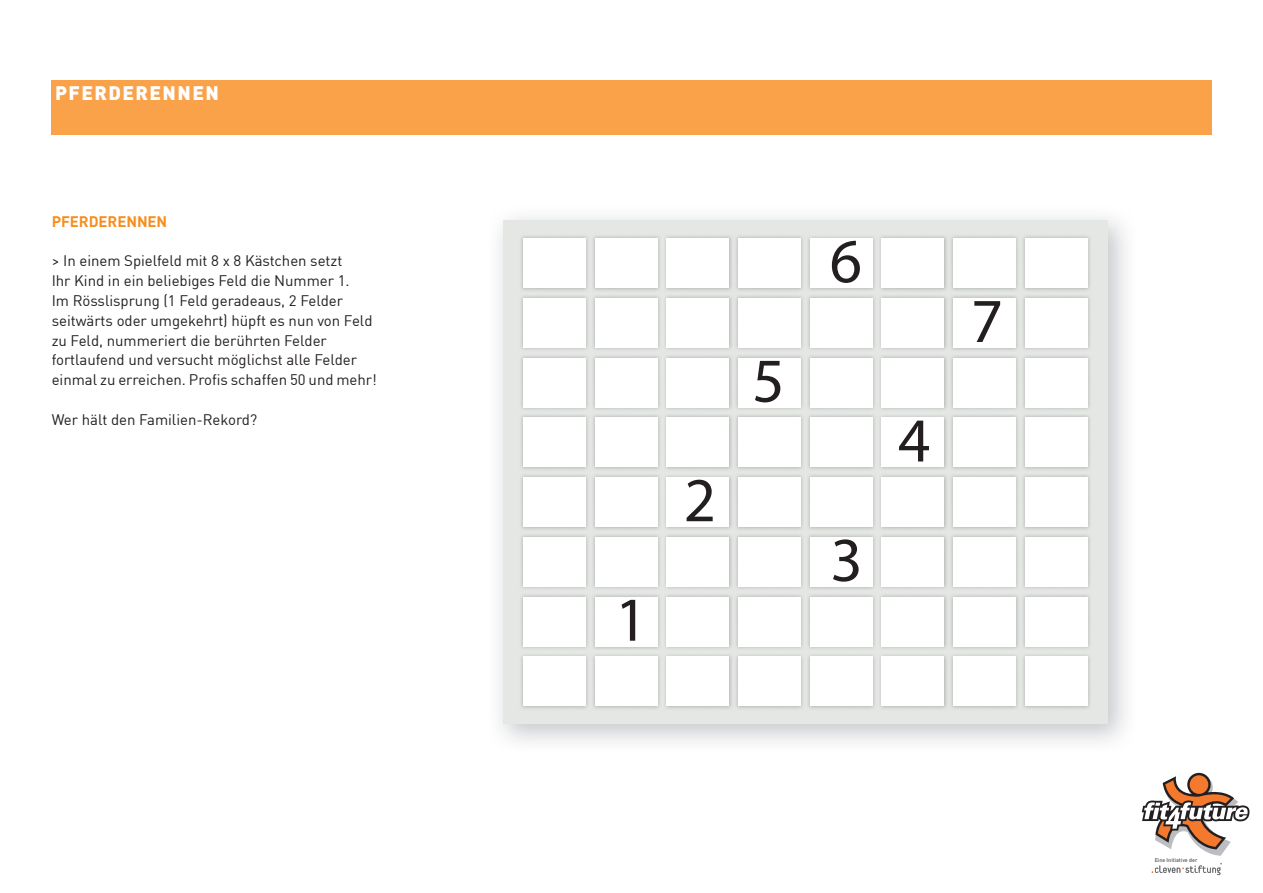
<style>
.page{position:relative;width:1263px;height:893px;background:#fff}
.page>*{position:absolute;margin:0;border:0;box-sizing:border-box;transform-origin:0 0}
.t1{font:62.85px "Amano";color:#231f20}
.t2{font:900 19.2px "DIN";letter-spacing:.075em;color:#fff}
.t3{font:15px/19.8px "DIN";letter-spacing:-.005em;color:#231f20}
.t4{font:700 15px "DIN";letter-spacing:-.005em;color:#f68e1e}
.t5{font:700 5.4px "DIN";color:#6c6d70}
</style>
<div class="page">
<div style="left:51px;top:80px;width:1161px;height:55px;background:#f9a249"></div>
<svg style="left:1142px;top:773px;width:107px;height:83px"></svg>
<svg style="left:1152px;top:863px;width:70px;height:12px"></svg>
<div style="left:503px;top:221px;width:605px;height:503px;background:#e4e7e3"></div>
<img style="left:521px;top:236px;width:211px;height:55px">
<div style="left:523px;top:239px;width:63px;height:49px;background:#fff"></div>
<img style="left:521px;top:475px;width:211px;height:55px">
<div style="left:523px;top:478px;width:63px;height:49px;background:#fff"></div>
<img style="left:521px;top:356px;width:211px;height:54px">
<div style="left:523px;top:358px;width:63px;height:49px;background:#fff"></div>
<img style="left:521px;top:595px;width:211px;height:54px">
<div style="left:523px;top:597px;width:63px;height:49px;background:#fff"></div>
<img style="left:521px;top:296px;width:211px;height:54px">
<div style="left:523px;top:298px;width:63px;height:50px;background:#fff"></div>
<img style="left:521px;top:535px;width:211px;height:54px">
<div style="left:523px;top:537px;width:63px;height:49px;background:#fff"></div>
<img style="left:521px;top:415px;width:211px;height:55px">
<div style="left:523px;top:418px;width:63px;height:49px;background:#fff"></div>
<img style="left:521px;top:655px;width:211px;height:54px">
<div style="left:523px;top:657px;width:63px;height:49px;background:#fff"></div>
<img style="left:808px;top:237px;width:67px;height:53px">
<div style="left:810px;top:239px;width:62px;height:49px;background:#fff"></div>
<img style="left:808px;top:475px;width:67px;height:55px">
<div style="left:810px;top:478px;width:62px;height:49px;background:#fff"></div>
<img style="left:808px;top:356px;width:67px;height:54px">
<div style="left:810px;top:358px;width:62px;height:49px;background:#fff"></div>
<img style="left:808px;top:595px;width:67px;height:54px">
<div style="left:810px;top:597px;width:62px;height:49px;background:#fff"></div>
<img style="left:808px;top:296px;width:67px;height:54px">
<div style="left:810px;top:298px;width:62px;height:50px;background:#fff"></div>
<img style="left:808px;top:535px;width:67px;height:54px">
<div style="left:810px;top:537px;width:62px;height:49px;background:#fff"></div>
<img style="left:808px;top:415px;width:67px;height:55px">
<div style="left:810px;top:418px;width:62px;height:49px;background:#fff"></div>
<img style="left:808px;top:655px;width:67px;height:54px">
<div style="left:810px;top:657px;width:62px;height:49px;background:#fff"></div>
<div style="left:667px;top:239px;width:62px;height:49px;background:#fff"></div>
<div style="left:667px;top:478px;width:62px;height:49px;background:#fff"></div>
<div style="left:667px;top:358px;width:62px;height:49px;background:#fff"></div>
<div style="left:667px;top:597px;width:62px;height:49px;background:#fff"></div>
<div style="left:667px;top:298px;width:62px;height:50px;background:#fff"></div>
<div style="left:667px;top:537px;width:62px;height:49px;background:#fff"></div>
<div style="left:667px;top:418px;width:62px;height:49px;background:#fff"></div>
<div style="left:667px;top:657px;width:62px;height:49px;background:#fff"></div>
<img style="left:951px;top:236px;width:67px;height:55px">
<div style="left:953px;top:239px;width:63px;height:49px;background:#fff"></div>
<img style="left:951px;top:475px;width:67px;height:55px">
<div style="left:953px;top:478px;width:63px;height:49px;background:#fff"></div>
<img style="left:951px;top:356px;width:67px;height:54px">
<div style="left:953px;top:358px;width:63px;height:49px;background:#fff"></div>
<img style="left:951px;top:595px;width:68px;height:54px">
<div style="left:953px;top:597px;width:63px;height:49px;background:#fff"></div>
<img style="left:951px;top:296px;width:67px;height:54px">
<div style="left:953px;top:298px;width:63px;height:50px;background:#fff"></div>
<img style="left:951px;top:535px;width:67px;height:54px">
<div style="left:953px;top:537px;width:63px;height:49px;background:#fff"></div>
<img style="left:951px;top:415px;width:67px;height:55px">
<div style="left:953px;top:418px;width:63px;height:49px;background:#fff"></div>
<img style="left:951px;top:655px;width:67px;height:54px">
<div style="left:953px;top:657px;width:63px;height:49px;background:#fff"></div>
<div style="left:595px;top:239px;width:62px;height:49px;background:#fff"></div>
<div style="left:595px;top:478px;width:62px;height:49px;background:#fff"></div>
<div style="left:595px;top:358px;width:62px;height:49px;background:#fff"></div>
<div style="left:595px;top:597px;width:62px;height:49px;background:#fff"></div>
<div style="left:595px;top:298px;width:62px;height:50px;background:#fff"></div>
<div style="left:595px;top:537px;width:62px;height:49px;background:#fff"></div>
<div style="left:595px;top:418px;width:62px;height:49px;background:#fff"></div>
<div style="left:595px;top:657px;width:62px;height:49px;background:#fff"></div>
<img style="left:880px;top:236px;width:67px;height:55px">
<div style="left:882px;top:239px;width:62px;height:49px;background:#fff"></div>
<img style="left:880px;top:475px;width:67px;height:55px">
<div style="left:882px;top:478px;width:62px;height:49px;background:#fff"></div>
<img style="left:880px;top:356px;width:67px;height:54px">
<div style="left:882px;top:358px;width:62px;height:49px;background:#fff"></div>
<img style="left:880px;top:595px;width:67px;height:54px">
<div style="left:882px;top:597px;width:62px;height:49px;background:#fff"></div>
<img style="left:880px;top:296px;width:67px;height:54px">
<div style="left:882px;top:298px;width:62px;height:50px;background:#fff"></div>
<img style="left:880px;top:535px;width:67px;height:54px">
<div style="left:882px;top:537px;width:62px;height:49px;background:#fff"></div>
<img style="left:880px;top:416px;width:67px;height:53px">
<div style="left:882px;top:418px;width:62px;height:49px;background:#fff"></div>
<img style="left:880px;top:655px;width:67px;height:54px">
<div style="left:882px;top:657px;width:62px;height:49px;background:#fff"></div>
<img style="left:736px;top:236px;width:67px;height:55px">
<div style="left:738px;top:239px;width:63px;height:49px;background:#fff"></div>
<img style="left:736px;top:475px;width:67px;height:55px">
<div style="left:738px;top:478px;width:63px;height:49px;background:#fff"></div>
<img style="left:736px;top:356px;width:67px;height:53px">
<div style="left:738px;top:358px;width:63px;height:49px;background:#fff"></div>
<img style="left:736px;top:595px;width:67px;height:54px">
<div style="left:738px;top:597px;width:63px;height:49px;background:#fff"></div>
<img style="left:736px;top:296px;width:67px;height:54px">
<div style="left:738px;top:298px;width:63px;height:50px;background:#fff"></div>
<img style="left:736px;top:535px;width:67px;height:54px">
<div style="left:738px;top:537px;width:63px;height:49px;background:#fff"></div>
<img style="left:736px;top:415px;width:67px;height:55px">
<div style="left:738px;top:418px;width:63px;height:49px;background:#fff"></div>
<img style="left:736px;top:655px;width:67px;height:54px">
<div style="left:738px;top:657px;width:63px;height:49px;background:#fff"></div>
<img style="left:1023px;top:236px;width:67px;height:55px">
<div style="left:1025px;top:239px;width:62px;height:49px;background:#fff"></div>
<img style="left:1023px;top:475px;width:67px;height:55px">
<div style="left:1025px;top:478px;width:62px;height:49px;background:#fff"></div>
<img style="left:1023px;top:356px;width:67px;height:54px">
<div style="left:1025px;top:358px;width:62px;height:49px;background:#fff"></div>
<img style="left:1023px;top:595px;width:67px;height:54px">
<div style="left:1025px;top:597px;width:62px;height:49px;background:#fff"></div>
<img style="left:1023px;top:296px;width:67px;height:54px">
<div style="left:1025px;top:298px;width:62px;height:50px;background:#fff"></div>
<img style="left:1023px;top:535px;width:67px;height:54px">
<div style="left:1025px;top:537px;width:62px;height:49px;background:#fff"></div>
<img style="left:1023px;top:415px;width:67px;height:55px">
<div style="left:1025px;top:418px;width:62px;height:49px;background:#fff"></div>
<img style="left:1023px;top:655px;width:67px;height:54px">
<div style="left:1025px;top:657px;width:62px;height:49px;background:#fff"></div>
<p class="t2" style="left:55px;top:80px;width:165px">PFERDERENNEN</p>
<p class="t4" style="left:52px;top:212px;width:117px">PFERDERENNEN</p>
<p class="t3" style="left:52px;top:251px;width:327px">&gt; In einem Spielfeld mit 8 x 8 Kästchen setzt<br>Ihr Kind in ein beliebiges Feld die Nummer 1.<br>Im Rösslisprung (1 Feld geradeaus, 2 Felder seitwärts oder umgekehrt) hüpft es nun von Feld zu Feld, nummeriert die berührten Felder fortlaufend und versucht möglichst alle Felder einmal zu erreichen. Profis schaffen 50 und mehr!</p>
<p class="t3" style="left:52px;top:409px;width:207px">Wer hält den Familien-Rekord?</p>
<h1 class="t1" style="left:615px;top:581px;width:34px">1</h1>
<h1 class="t1" style="left:684px;top:461px;width:34px">2</h1>
<h1 class="t1" style="left:752px;top:342px;width:34px">5</h1>
<h1 class="t1" style="left:830px;top:222px;width:34px">6</h1>
<h1 class="t1" style="left:830px;top:521px;width:34px">3</h1>
<h1 class="t1" style="left:898px;top:402px;width:34px">4</h1>
<h1 class="t1" style="left:971px;top:282px;width:34px">7</h1>
<p class="t5" style="left:1155px;top:856px;width:44px">Eine Initiative der</p>
</div>
